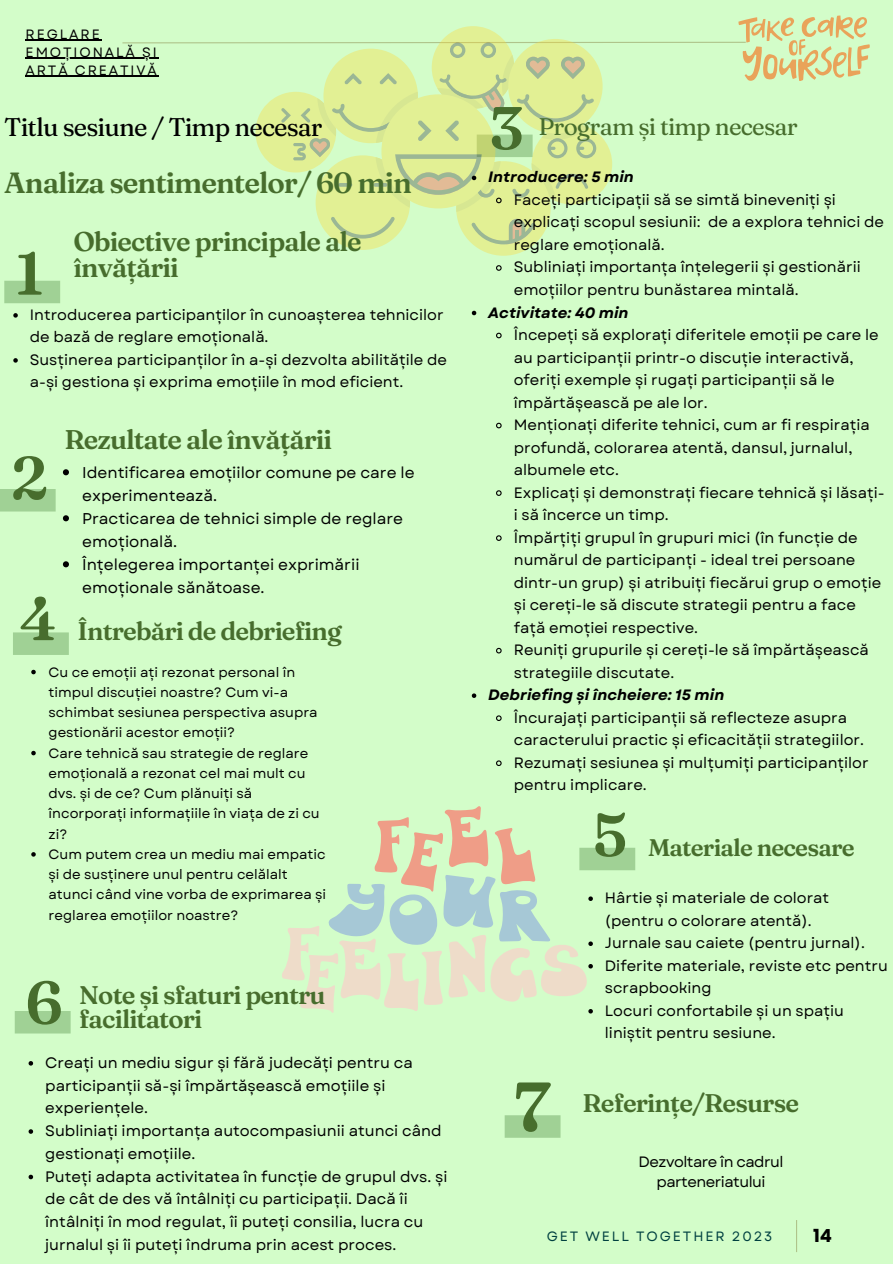
<style>
.page{position:relative;width:893px;height:1264px;background:#fff}
.page>*{position:absolute;margin:0;border:0;box-sizing:border-box;transform-origin:0 0}
.t1{font:600 69px "Fraunces 9 pt";color:#476d2d}
.t2{font:600 60px "Fraunces 9 pt";color:#476d2d}
.t3{font:600 29.25px "Fraunces 9 pt";letter-spacing:-.035em;color:#476d2d}
.t4{font:600 27px/25.8px "Fraunces 9 pt";letter-spacing:-.035em;color:#476d2d}
.t5{font:600 25.5px/23.7px "Fraunces 9 pt";letter-spacing:-.035em;color:#476d2d}
.t6{font:25.5px "Fraunces 9 pt";letter-spacing:-.035em;color:#000}
.t7{font:24px "Fraunces 9 pt";letter-spacing:-.035em;color:#476d2d}
.t8{font:600 24px "Fraunces 9 pt";letter-spacing:-.035em;color:#476d2d}
.t9{font:700 18px "Poppins";color:#000}
.t10{font:15.6px/23px "Garet";color:#000}
.t11{font:15.15px/22.6px "Garet";color:#000}
.t12{font:15px/22.5px "Garet";color:#000}
.t13{font:italic 700 15px "Garet";color:#000}
.t14{font:15px/20.2px "Garet";letter-spacing:-.035em;color:#000;text-align:center}
.t15{font:13.5px/20.2px "Garet";color:#000}
.t16{font:13.5px/18px "Garet";letter-spacing:.14em;color:#000}
.t17{font:13.5px "Garet";letter-spacing:.14em;color:#004040}
</style>
<div class="page">
<div style="left:0;top:0;width:892px;height:1263px;background:#d3fdc9"></div>
<hr style="left:796px;top:1219px;width:1px;height:32px;background:#afc48b">
<div style="left:4px;top:281px;width:56px;height:22px;background:#a0d195"></div>
<div style="left:0;top:489px;width:56px;height:22px;background:#a0d195"></div>
<div style="left:13px;top:632px;width:56px;height:23px;background:#a0d195"></div>
<div style="left:579px;top:847px;width:56px;height:23px;background:#a0d195"></div>
<div style="left:15px;top:1011px;width:56px;height:22px;background:#a0d195"></div>
<div style="left:504px;top:1115px;width:56px;height:22px;background:#a0d195"></div>
<hr style="left:26px;top:40px;width:76px;height:1px;background:#000">
<hr style="left:26px;top:58px;width:133px;height:1px;background:#000">
<hr style="left:26px;top:76px;width:133px;height:1px;background:#000">
<svg style="left:13px;top:313px;width:5px;height:4px"></svg>
<svg style="left:13px;top:358px;width:5px;height:4px"></svg>
<svg style="left:63px;top:469px;width:6px;height:6px"></svg>
<svg style="left:63px;top:515px;width:6px;height:6px"></svg>
<svg style="left:63px;top:561px;width:6px;height:6px"></svg>
<svg style="left:121px;top:16px;width:748px;height:240px"></svg>
<svg style="left:496px;top:265px;width:6px;height:6px"></svg>
<svg style="left:472px;top:311px;width:4px;height:4px"></svg>
<svg style="left:496px;top:332px;width:6px;height:7px"></svg>
<svg style="left:496px;top:422px;width:6px;height:7px"></svg>
<svg style="left:496px;top:490px;width:6px;height:6px"></svg>
<svg style="left:496px;top:535px;width:6px;height:6px"></svg>
<svg style="left:496px;top:647px;width:6px;height:7px"></svg>
<svg style="left:472px;top:693px;width:4px;height:5px"></svg>
<svg style="left:496px;top:715px;width:6px;height:6px"></svg>
<svg style="left:496px;top:760px;width:6px;height:6px"></svg>
<svg style="left:31px;top:669px;width:5px;height:5px"></svg>
<svg style="left:31px;top:750px;width:5px;height:5px"></svg>
<svg style="left:31px;top:852px;width:5px;height:4px"></svg>
<svg style="left:282px;top:806px;width:311px;height:207px"></svg>
<svg style="left:29px;top:1061px;width:4px;height:4px"></svg>
<svg style="left:29px;top:1129px;width:4px;height:4px"></svg>
<svg style="left:29px;top:1174px;width:4px;height:5px"></svg>
<p class="t16" style="left:26px;top:25px;width:133px">REGLARE<br>EMOȚIONALĂ ȘI<br>ARTĂ CREATIVĂ</p>
<p class="t6" style="left:4px;top:111px;width:319px">Titlu sesiune / Timp necesar</p>
<p class="t3" style="left:4px;top:165px;width:409px">Analiza sentimentelor/ 60 min</p>
<p class="t4" style="left:74px;top:228px;width:289px">Obiective principale ale învățării</p>
<p class="t12" style="left:30px;top:303px;width:415px">Introducerea participanților în cunoașterea tehnicilor de bază de reglare emoțională.</p>
<p class="t12" style="left:30px;top:348px;width:418px">Susținerea participanților în a-și dezvolta abilitățile de a-și gestiona și exprima emoțiile în mod eficient.</p>
<p class="t4" style="left:64px;top:426px;width:269px">Rezultate ale învățării</p>
<p class="t10" style="left:82px;top:461px;width:334px">Identificarea emoțiilor comune pe care le experimentează.</p>
<p class="t10" style="left:82px;top:507px;width:322px">Practicarea de tehnici simple de reglare emoțională.</p>
<p class="t10" style="left:82px;top:553px;width:279px">Înțelegerea importanței exprimării emoționale sănătoase.</p>
<p class="t2" style="left:15px;top:236px;width:30px">1</p>
<p class="t2" style="left:11px;top:440px;width:39px">2</p>
<p class="t2" style="left:19px;top:581px;width:39px">4</p>
<p class="t5" style="left:77px;top:618px;width:266px">Întrebări de debriefing</p>
<p class="t15" style="left:49px;top:661px;width:270px">Cu ce emoții ați rezonat personal în timpul discuției noastre? Cum vi-a schimbat sesiunea perspectiva asupra gestionării acestor emoții?</p>
<p class="t15" style="left:49px;top:742px;width:273px">Care tehnică sau strategie de reglare emoțională a rezonat cel mai mult cu dvs. și de ce? Cum plănuiți să încorporați informațiile în viața de zi cu zi?</p>
<p class="t15" style="left:49px;top:844px;width:279px">Cum putem crea un mediu mai empatic și de susținere unul pentru celălalt atunci când vine vorba de exprimarea și reglarea emoțiilor noastre?</p>
<p class="t2" style="left:26px;top:965px;width:39px">6</p>
<p class="t5" style="left:79px;top:982px;width:248px">Note și sfaturi pentru facilitatori</p>
<p class="t11" style="left:45px;top:1051px;width:369px">Creați un mediu sigur și fără judecăți pentru ca participanții să-și împărtășească emoțiile și experiențele.</p>
<p class="t11" style="left:45px;top:1119px;width:398px">Subliniați importanța autocompasiunii atunci când gestionați emoțiile.</p>
<p class="t11" style="left:45px;top:1164px;width:404px">Puteți adapta activitatea în funcție de grupul dvs. și de cât de des vă întâlniți cu participații. Dacă îi întâlniți în mod regulat, îi puteți consilia, lucra cu jurnalul și îi puteți îndruma prin acest proces.</p>
<p class="t2" style="left:489px;top:90px;width:35px">3</p>
<p class="t7" style="left:538px;top:112px;width:261px">Program și timp necesar</p>
<p class="t13" style="left:488px;top:166px;width:147px">Introducere: 5 min</p>
<p class="t12" style="left:514px;top:188px;width:372px">Faceți participații să se simtă bineveniți și explicați scopul sesiunii: de a explora tehnici de reglare emoțională.</p>
<p class="t12" style="left:514px;top:256px;width:348px">Subliniați importanța înțelegerii și gestionării emoțiilor pentru bunăstarea mintală.</p>
<p class="t13" style="left:488px;top:301px;width:142px">Activitate: 40 min</p>
<p class="t12" style="left:514px;top:323px;width:366px">Începeți să explorați diferitele emoții pe care le au participanții printr-o discuție interactivă, oferiți exemple și rugați participanții să le împărtășească pe ale lor.</p>
<p class="t12" style="left:514px;top:413px;width:357px">Menționați diferite tehnici, cum ar fi respirația profundă, colorarea atentă, dansul, jurnalul, albumele etc.</p>
<p class="t12" style="left:514px;top:481px;width:372px">Explicați și demonstrați fiecare tehnică și lăsați&shy;i să încerce un timp.</p>
<p class="t12" style="left:514px;top:526px;width:369px">Împărțiți grupul în grupuri mici (în funcție de numărul de participanți - ideal trei persoane dintr-un grup) și atribuiți fiecărui grup o emoție și cereți-le să discute strategii pentru a face față emoției respective.</p>
<p class="t12" style="left:514px;top:638px;width:356px">Reuniți grupurile și cereți-le să împărtășească strategiile discutate.</p>
<p class="t13" style="left:488px;top:684px;width:237px">Debriefing și încheiere: 15 min</p>
<p class="t12" style="left:514px;top:706px;width:351px">Încurajați participanții să reflecteze asupra caracterului practic și eficacității strategiilor.</p>
<p class="t12" style="left:514px;top:751px;width:356px">Rezumați sesiunea și mulțumiți participanților pentru implicare.</p>
<p class="t2" style="left:592px;top:797px;width:37px">5</p>
<p class="t8" style="left:648px;top:832px;width:208px">Materiale necesare</p>
<p class="t12" style="left:605px;top:886px;width:226px">Hârtie și materiale de colorat (pentru o colorare atentă).</p>
<p class="t12" style="left:605px;top:931px;width:261px">Jurnale sau caiete (pentru jurnal).</p>
<p class="t12" style="left:605px;top:954px;width:284px">Diferite materiale, reviste etc pentru scrapbooking</p>
<p class="t12" style="left:605px;top:999px;width:240px">Locuri confortabile și un spațiu</p>
<p class="t1" style="left:514px;top:1063px;width:38px">7</p>
<p class="t12" style="left:605px;top:1021px;width:172px">liniștit pentru sesiune.</p>
<p class="t5" style="left:582px;top:1091px;width:218px">Referințe/Resurse</p>
<p class="t14" style="left:638px;top:1151px;width:146px">Dezvoltare în cadrul parteneriatului</p>
<p class="t17" style="left:546px;top:1226px;width:227px">GET WELL TOGETHER 2023</p>
<p class="t9" style="left:813px;top:1222px;width:20px">14</p>
</div>
